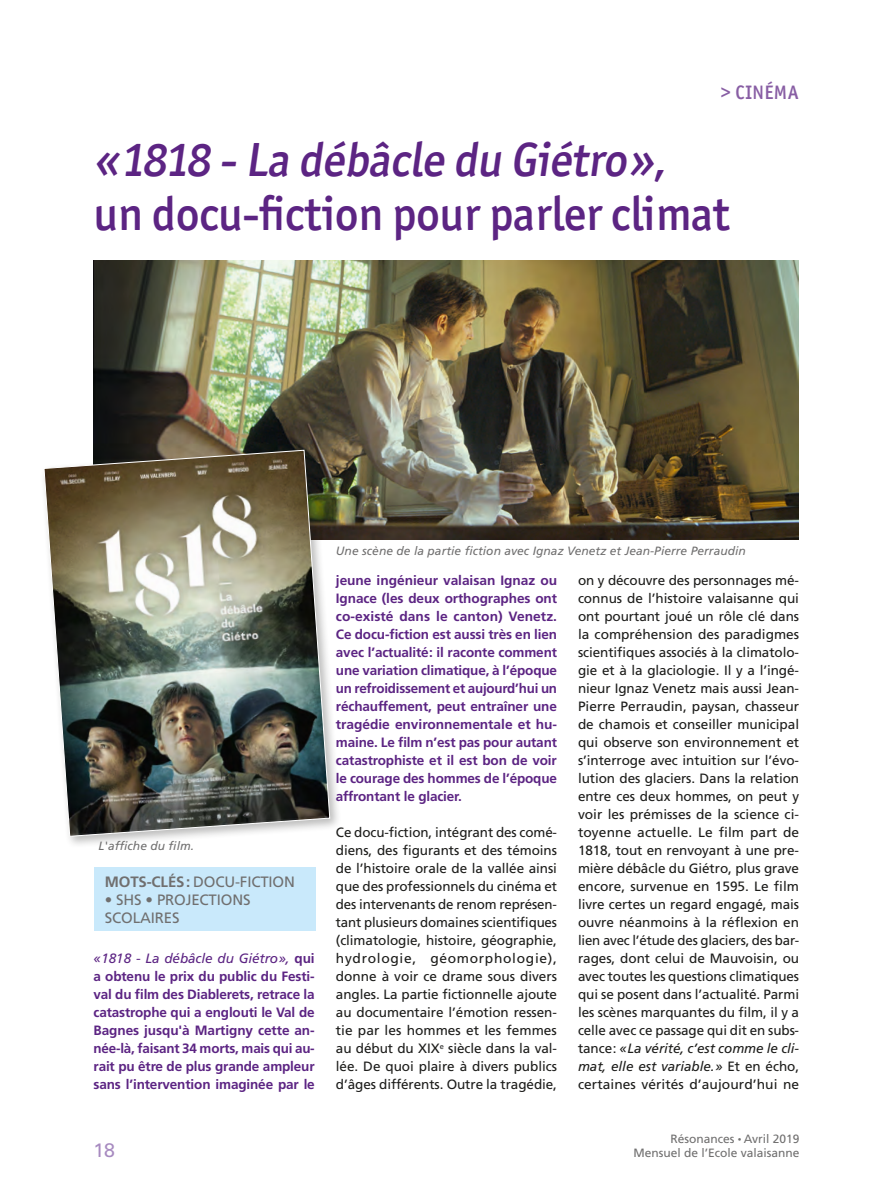
<style>
.page{position:relative;width:893px;height:1191px;background:#fff}
.page>*{position:absolute;margin:0;border:0;box-sizing:border-box;transform-origin:0 0}
.t1{font:500 48px/54px "Officina San ITC";letter-spacing:-.01em;color:#5c2483}
.t2{font:500 19.5px "Officina San ITC";letter-spacing:.02em;color:#885ea4}
.t3{font:19.5px "Univers LT Std";color:#a78ac0}
.t4{font:15px/18px "Frutiger";letter-spacing:-.01em;color:#706f6f}
.t5{font:13.5px/18px "Frutiger";letter-spacing:-.005em;color:#1d1d1b;text-align:justify}
.t6{font:700 13.5px/18px "Frutiger";letter-spacing:-.01em;color:#5c2483;text-align:justify}
.t7{font:italic 12px "Frutiger";letter-spacing:.005em;color:#706f6f}
.t8{font:12px "Frutiger Roman 3";color:#706f6f}
.s1{font-weight:700}
.s2{font-weight:400;font-style:italic}
.s3{font-style:italic}
.s4{font-size:7.5px}
</style>
<div class="page">
<div style="left:94px;top:867px;width:222px;height:64px;background:#c9e9fb"></div>
<img style="left:94px;top:261px;width:704px;height:278px">
<div style="left:40px;top:446px;width:302px;height:403px;background:#1d1d1b;opacity:.3"></div>
<img style="left:43px;top:449px;width:288px;height:388px">
<h2 class="t2" style="left:721px;top:81px;width:79px">&gt; CINÉMA</h2>
<h1 class="t1" style="left:94px;top:133px;width:638px">«1818 - La débâcle du Giétro»,<br>un docu-fiction pour parler climat</h1>
<p class="t7" style="left:99px;top:838px;width:97px">L'affiche du film.</p>
<p class="t4" style="left:105px;top:873px;width:192px"><span class="s1">MOTS-CLÉS:</span> DOCU-FICTION</p>
<p class="t4" style="left:105px;top:891px;width:147px">• SHS • PROJECTIONS<br>SCOLAIRES</p>
<p class="t6" style="left:94px;top:949px;width:223px"><span class="s2">«1818 - La débâcle du Giétro»,</span> qui a obtenu le prix du public du Festi&shy;val du film des Diablerets, retrace la catastrophe qui a englouti le Val de Bagnes jusqu'à Martigny cette an&shy;née-là, faisant 34 morts, mais qui au&shy;rait pu être de plus grande ampleur sans l’intervention imaginée par le</p>
<p class="t7" style="left:336px;top:543px;width:411px">Une scène de la partie fiction avec Ignaz Venetz et Jean-Pierre Perraudin</p>
<p class="t6" style="left:336px;top:571px;width:223px">jeune ingénieur valaisan Ignaz ou Ignace (les deux orthographes ont co-existé dans le canton) Venetz.<br>Ce docu-fiction est aussi très en lien avec l’actualité: il raconte comment une variation climatique, à l’époque un refroidissement et aujourd’hui un réchauffement, peut entraîner une tragédie environnementale et hu&shy;maine. Le film n’est pas pour autant catastrophiste et il est bon de voir le courage des hommes de l’époque affrontant le glacier.</p>
<p class="t5" style="left:336px;top:823px;width:223px">Ce docu-fiction, intégrant des comé&shy;diens, des figurants et des témoins de l’histoire orale de la vallée ainsi que des professionnels du cinéma et des intervenants de renom représen&shy;tant plusieurs domaines scientifiques (climatologie, histoire, géographie, hydrologie, géomorphologie), donne à voir ce drame sous divers angles. La partie fictionnelle ajoute au documentaire l’émotion ressen&shy;tie par les hommes et les femmes au début du XIX<sup>e</sup> siècle dans la val&shy;lée. De quoi plaire à divers publics d’âges différents. Outre la tragédie,</p>
<p class="t5" style="left:578px;top:571px;width:223px">on y découvre des personnages mé&shy;connus de l’histoire valaisanne qui ont pourtant joué un rôle clé dans la compréhension des paradigmes scientifiques associés à la climatolo&shy;gie et à la glaciologie. Il y a l’ingé&shy;nieur Ignaz Venetz mais aussi Jean-Pierre Perraudin, paysan, chasseur de chamois et conseiller municipal qui observe son environnement et s’interroge avec intuition sur l’évo&shy;lution des glaciers. Dans la relation entre ces deux hommes, on peut y voir les prémisses de la science ci&shy;toyenne actuelle. Le film part de 1818, tout en renvoyant à une pre&shy;mière débâcle du Giétro, plus grave encore, survenue en 1595. Le film livre certes un regard engagé, mais ouvre néanmoins à la réflexion en lien avec l’étude des glaciers, des bar&shy;rages, dont celui de Mauvoisin, ou avec toutes les questions climatiques qui se posent dans l’actualité. Parmi les scènes marquantes du film, il y a celle avec ce passage qui dit en subs&shy;tance: <span class="s3">«La vérité, c’est comme le cli&shy;mat, elle est variable.»</span> Et en écho, certaines vérités d’aujourd’hui ne</p>
<p class="t8" style="left:670px;top:1131px;width:130px">Résonances <span class="s4">•</span> Avril 2019</p>
<h2 class="t3" style="left:94px;top:1138px;width:23px">18</h2>
<p class="t8" style="left:633px;top:1145px;width:168px">Mensuel de l’Ecole valaisanne</p>
</div>
